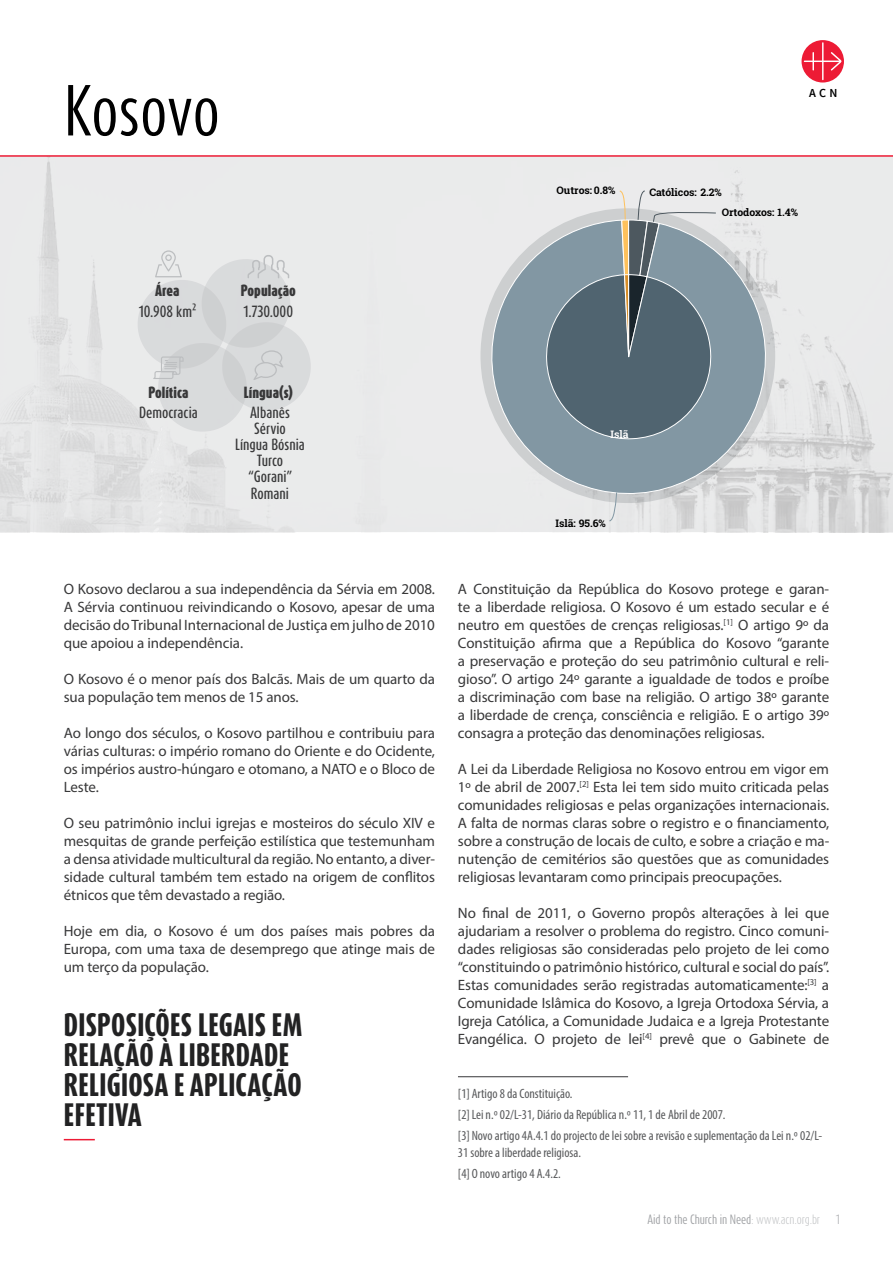
<style>
.page{position:relative;width:893px;height:1263px;background:#fff}
.page>*{position:absolute;margin:0;border:0;box-sizing:border-box;transform-origin:0 0}
.t1{font:60px "Dax Compact OT";letter-spacing:-.01em;color:#000}
.t2{font:800 27px/30px "Dax Compact OT";letter-spacing:.01em;color:#222223}
.t3{font:15px/18px "Myriad Pro";letter-spacing:-.005em;color:#383839;text-align:justify}
.t4{font:condensed 13.5px/21.3px "Myriad Pro";color:#58595b}
.t5{font:500 13.5px/16.2px "Dax Compact OT";color:#383839;text-align:center}
.t6{font:900 13.5px "Dax Compact OT";letter-spacing:.005em;color:#383839}
.t7{font:600 12.3px "Source Sans Pro";color:#000}
.t8{font:11.25px "Dax Compact OT";letter-spacing:-.01em;color:#9fa1a4}
.t9{font:300 11.25px "Dax Compact OT";color:#9fa1a4}
.t10{font:700 10.5px/20px "Roboto Slab";color:#000}
.t11{font:700 10.5px "Roboto Slab";color:#fff}
.s1{font-weight:300;color:#bcbec0}
</style>
<div class="page">
<img style="left:0;top:157px;width:893px;height:375px">
<hr style="left:0;top:155px;width:893px;height:2px;background:#ed1b35">
<svg style="left:132px;top:250px;width:184px;height:187px;background:#dddfdf"></svg>
<svg style="left:801px;top:40px;width:43px;height:43px"></svg>
<svg style="left:804px;top:42px;width:37px;height:38px"></svg>
<svg style="left:478px;top:219px;width:301px;height:288px;background:#9eabb2"></svg>
<svg style="left:608px;top:491px;width:10px;height:31px"></svg>
<svg style="left:619px;top:190px;width:98px;height:205px;background:#7e8c93"></svg>
<hr style="left:64px;top:1139px;width:31px;height:1px;background:#ed1b35">
<hr style="left:458px;top:1076px;width:170px;height:1px;background:#58595b">
<h1 class="t1" style="left:64px;top:71px;width:158px">Kosovo</h1>
<p class="t7" style="left:809px;top:85px;width:30px">ACN</p>
<p class="t10" style="left:556px;top:180px;width:61px">Outros: 0.8%</p>
<p class="t10" style="left:722px;top:182px;width:78px;text-indent:-72px">Católicos: 2.2%<br>Ortodoxos: 1.4%</p>
<p class="t6" style="left:155px;top:281px;width:26px">Área</p>
<p class="t6" style="left:241px;top:281px;width:57px">População</p>
<p class="t5" style="left:139px;top:303px;width:59px">10.908 km²</p>
<p class="t5" style="left:244px;top:303px;width:51px">1.730.000</p>
<p class="t6" style="left:148px;top:383px;width:41px">Política</p>
<p class="t6" style="left:244px;top:383px;width:51px">Língua(s)</p>
<p class="t5" style="left:139px;top:404px;width:60px">Democracia</p>
<p class="t5" style="left:235px;top:404px;width:71px">Albanês<br>Sérvio<br>Língua Bósnia<br>Turco “Gorani”<br>Romani</p>
<p class="t3" style="left:64px;top:580px;width:373px">O Kosovo declarou a sua independência da Sérvia em 2008.<br>A Sérvia continuou reivindicando o Kosovo, apesar de uma decisão do Tribunal Internacional de Justiça em julho de 2010 que apoiou a independência.</p>
<p class="t3" style="left:64px;top:670px;width:373px">O Kosovo é o menor país dos Balcãs. Mais de um quarto da sua população tem menos de 15 anos.</p>
<p class="t3" style="left:64px;top:724px;width:373px">Ao longo dos séculos, o Kosovo partilhou e contribuiu para várias culturas: o império romano do Oriente e do Ocidente, os impérios austro-húngaro e otomano, a NATO e o Bloco de Leste.</p>
<p class="t3" style="left:64px;top:814px;width:373px">O seu patrimônio inclui igrejas e mosteiros do século XIV e mesquitas de grande perfeição estilística que testemunham a densa atividade multicultural da região. No entanto, a diver&shy;sidade cultural também tem estado na origem de conflitos étnicos que têm devastado a região.</p>
<p class="t3" style="left:64px;top:922px;width:373px">Hoje em dia, o Kosovo é um dos países mais pobres da Europa, com uma taxa de desemprego que atinge mais de um terço da população.</p>
<h2 class="t2" style="left:64px;top:1010px;width:240px">DISPOSIÇÕES LEGAIS EM<br>RELAÇÃO À LIBERDADE<br>RELIGIOSA E APLICAÇÃO<br>EFETIVA</h2>
<p class="t11" style="left:611px;top:427px;width:20px">Islã</p>
<p class="t10" style="left:555px;top:513px;width:52px">Islã: 95.6%</p>
<p class="t3" style="left:458px;top:580px;width:373px">A Constituição da República do Kosovo protege e garan&shy;te a liberdade religiosa. O Kosovo é um estado secular e é neutro em questões de crenças religiosas.<sup>[1]</sup> O artigo 9º da Constituição afirma que a República do Kosovo “garante a preservação e proteção do seu patrimônio cultural e reli&shy;gioso”. O artigo 24º garante a igualdade de todos e proíbe a discriminação com base na religião. O artigo 38º garante a liberdade de crença, consciência e religião. E o artigo 39º consagra a proteção das denominações religiosas.</p>
<p class="t3" style="left:458px;top:760px;width:373px">A Lei da Liberdade Religiosa no Kosovo entrou em vigor em 1º de abril de 2007.<sup>[2]</sup> Esta lei tem sido muito criticada pelas comunidades religiosas e pelas organizações internacionais.<br>A falta de normas claras sobre o registro e o financiamento, sobre a construção de locais de culto, e sobre a criação e ma&shy;nutenção de cemitérios são questões que as comunidades religiosas levantaram como principais preocupações.</p>
<p class="t3" style="left:458px;top:904px;width:373px">No final de 2011, o Governo propôs alterações à lei que ajudariam a resolver o problema do registro. Cinco comuni&shy;dades religiosas são consideradas pelo projeto de lei como “constituindo o patrimônio histórico, cultural e social do país”.<br>Estas comunidades serão registradas automaticamente:<sup>[3]</sup> a Comunidade Islâmica do Kosovo, a Igreja Ortodoxa Sérvia, a Igreja Católica, a Comunidade Judaica e a Igreja Protestante Evangélica. O projeto de lei<sup>[4]</sup> prevê que o Gabinete de</p>
<p class="t4" style="left:458px;top:1083px;width:366px">[1] Artigo 8 da Constituição.<br>[2]Lei n.º 02/L-31, Diário da República n.º 11, 1 de Abril de 2007.<br>[3] Novo artigo 4A.4.1 do projecto de lei sobre a revisão e suplementação da Lei n.º 02/L-</p>
<p class="t4" style="left:458px;top:1141px;width:124px">31 sobre a liberdade religiosa. [4] O novo artigo 4 A.4.2.</p>
<p class="t8" style="left:648px;top:1212px;width:174px">Aid to the Church in Need<span class="s1">: www.acn.org.br</span></p>
<p class="t9" style="left:836px;top:1212px;width:6px">1</p>
</div>
